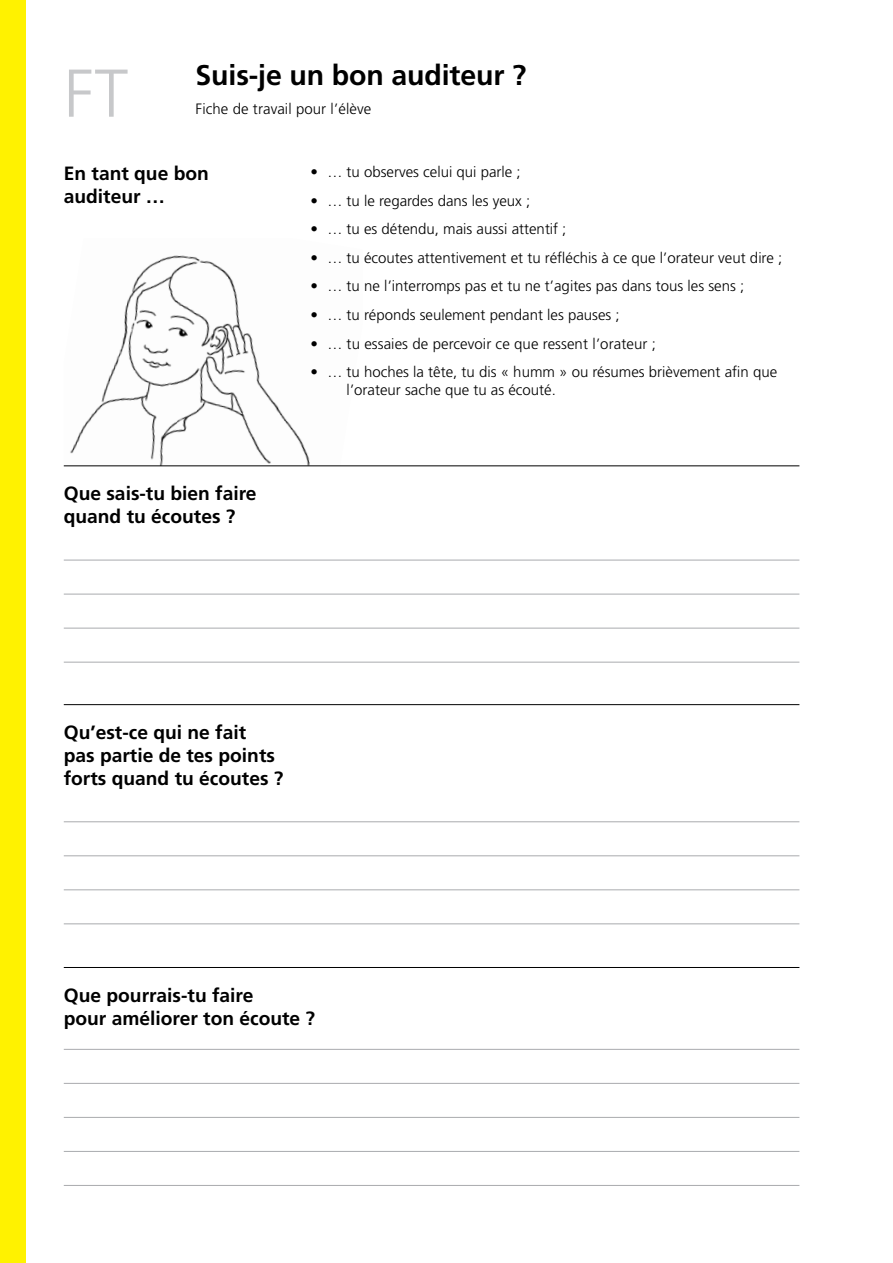
<style>
.page{position:relative;width:893px;height:1263px;background:#fff}
.page>*{position:absolute;margin:0;border:0;box-sizing:border-box;transform-origin:0 0}
.t1{font:300 67.5px "Frutiger";color:#c7c8ca}
.t2{font:700 28.5px "Frutiger LT Pro";letter-spacing:-.005em;color:#000}
.t3{font:700 19.2px/23.1px "Frutiger LT Pro";color:#000}
.t4{font:300 15px/18px "Frutiger LT Pro";color:#000}
</style>
<div class="page">
<img style="left:70px;top:255px;width:240px;height:210px">
<hr style="left:64px;top:560px;width:735px;height:1px;background:#a9abae">
<hr style="left:64px;top:594px;width:735px;height:1px;background:#a9abae">
<hr style="left:64px;top:628px;width:735px;height:1px;background:#a9abae">
<hr style="left:64px;top:662px;width:735px;height:1px;background:#a9abae">
<hr style="left:64px;top:704px;width:735px;height:1px;background:#000">
<hr style="left:64px;top:465px;width:735px;height:1px;background:#000">
<hr style="left:64px;top:967px;width:735px;height:1px;background:#000">
<hr style="left:64px;top:821px;width:735px;height:1px;background:#a9abae">
<hr style="left:64px;top:855px;width:735px;height:1px;background:#a9abae">
<hr style="left:64px;top:889px;width:735px;height:1px;background:#a9abae">
<hr style="left:64px;top:923px;width:735px;height:1px;background:#a9abae">
<hr style="left:64px;top:1049px;width:735px;height:1px;background:#a9abae">
<hr style="left:64px;top:1083px;width:735px;height:1px;background:#a9abae">
<hr style="left:64px;top:1117px;width:735px;height:1px;background:#a9abae">
<hr style="left:64px;top:1151px;width:735px;height:1px;background:#a9abae">
<hr style="left:64px;top:1185px;width:735px;height:1px;background:#a9abae">
<div style="left:0;top:0;width:26px;height:1263px;background:#fff200"></div>
<h1 class="t1" style="left:64px;top:55px;width:66px">FT</h1>
<h2 class="t2" style="left:196px;top:59px;width:332px">Suis-je un bon auditeur ?</h2>
<p class="t4" style="left:196px;top:100px;width:177px">Fiche de travail pour l’élève</p>
<p class="t3" style="left:64px;top:162px;width:147px">En tant que bon auditeur …</p>
<p class="t3" style="left:64px;top:482px;width:194px">Que sais-tu bien faire quand tu écoutes ?</p>
<p class="t4" style="left:310px;top:163px;width:212px">• … tu observes celui qui parle ;</p>
<p class="t4" style="left:310px;top:191px;width:221px">• … tu le regardes dans les yeux ;</p>
<p class="t4" style="left:310px;top:220px;width:257px">• … tu es détendu, mais aussi attentif ;</p>
<p class="t4" style="left:310px;top:249px;width:473px">• … tu écoutes attentivement et tu réfléchis à ce que l’orateur veut dire ;</p>
<p class="t4" style="left:310px;top:277px;width:435px">• … tu ne l’interromps pas et tu ne t’agites pas dans tous les sens ;</p>
<p class="t4" style="left:310px;top:306px;width:311px">• … tu réponds seulement pendant les pauses ;</p>
<p class="t4" style="left:310px;top:335px;width:347px">• … tu essaies de percevoir ce que ressent l’orateur ;</p>
<p class="t4" style="left:346px;top:363px;width:432px;text-indent:-36px">• … tu hoches la tête, tu dis « humm » ou résumes brièvement afin que l’orateur sache que tu as écouté.</p>
<p class="t3" style="left:64px;top:721px;width:221px">Qu’est-ce qui ne fait<br>pas partie de tes points forts quand tu écoutes ?</p>
<p class="t3" style="left:64px;top:984px;width:253px">Que pourrais-tu faire<br>pour améliorer ton écoute ?</p>
</div>
